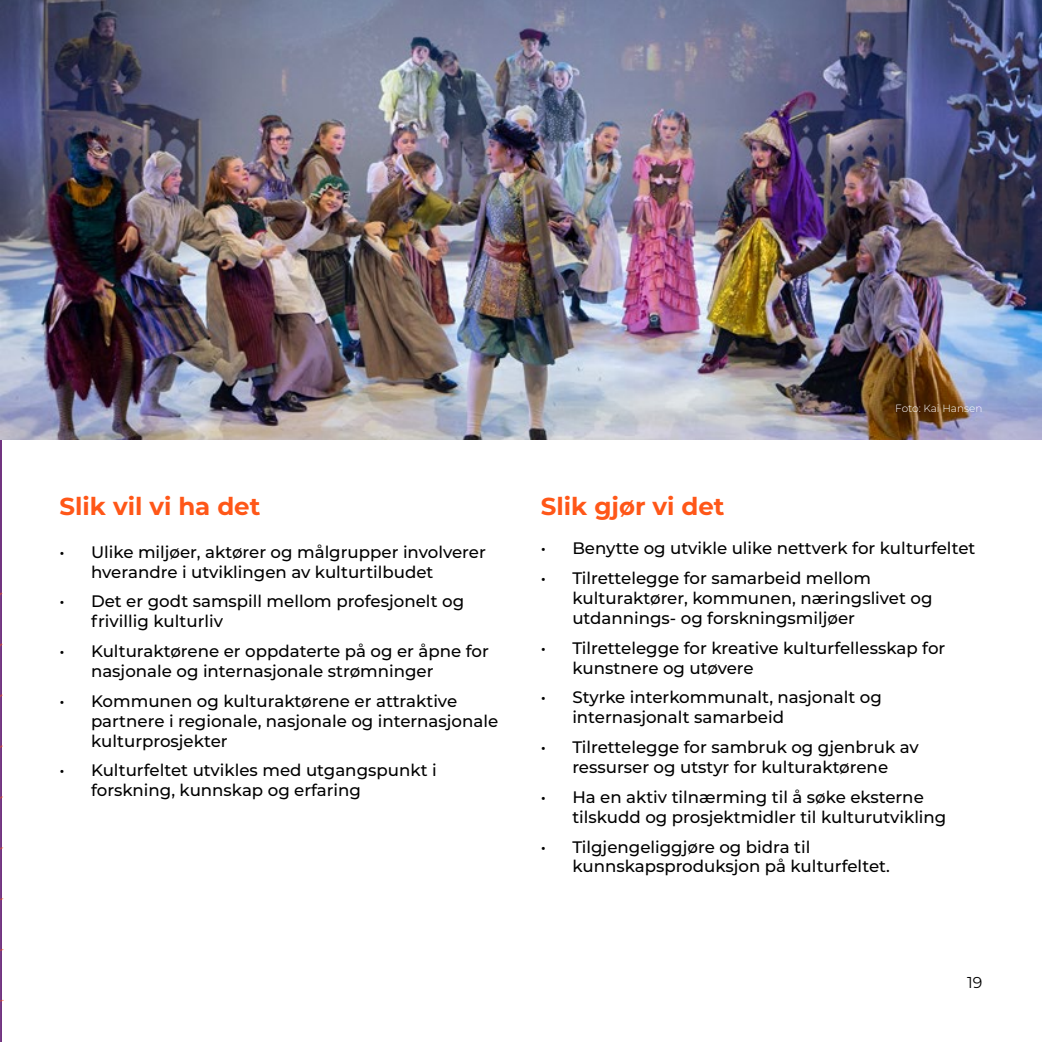
<style>
.page{position:relative;width:1042px;height:1042px;background:#fff}
.page>*{position:absolute;margin:0;border:0;box-sizing:border-box;transform-origin:0 0}
.t1{font:700 24.5px "Montserrat";color:#ff5718}
.t2{font:500 16.62px/19.9px "Montserrat";color:#000}
.t3{font:15.75px "Montserrat";color:#000}
.t4{font:300 10.5px "Montserrat";color:#fff}
</style>
<div class="page">
<hr style="left:0;top:0;width:2px;height:1042px;background:#611d72">
<svg style="left:0;top:592px;width:4px;height:450px"></svg>
<img style="left:0;top:0;width:1042px;height:439px">
<h1 class="t1" style="left:60px;top:489px;width:202px">Slik vil vi ha det</h1>
<h1 class="t1" style="left:541px;top:489px;width:185px">Slik gjør vi det</h1>
<p class="t4" style="left:895px;top:401px;width:89px">Foto: Kai Hansen</p>
<p class="t2" style="left:91px;top:541px;width:396px;text-indent:-32px">• Ulike miljøer, aktører og målgrupper involverer hverandre i utviklingen av kulturtilbudet</p>
<p class="t2" style="left:91px;top:591px;width:375px;text-indent:-32px">• Det er godt samspill mellom profesjonelt og frivillig kulturliv</p>
<p class="t2" style="left:91px;top:640px;width:399px;text-indent:-32px">• Kulturaktørene er oppdaterte på og er åpne for nasjonale og internasjonale strømninger</p>
<p class="t2" style="left:91px;top:690px;width:409px;text-indent:-32px">• Kommunen og kulturaktørene er attraktive partnere i regionale, nasjonale og internasjonale kulturprosjekter</p>
<p class="t2" style="left:91px;top:760px;width:347px;text-indent:-32px">• Kulturfeltet utvikles med utgangspunkt i forskning, kunnskap og erfaring</p>
<p class="t2" style="left:541px;top:538px;width:436px">• Benytte og utvikle ulike nettverk for kulturfeltet</p>
<p class="t2" style="left:572px;top:567px;width:362px;text-indent:-32px">• Tilrettelegge for samarbeid mellom kulturaktører, kommunen, næringslivet og utdannings- og forskningsmiljøer</p>
<p class="t2" style="left:572px;top:637px;width:374px;text-indent:-32px">• Tilrettelegge for kreative kulturfellesskap for kunstnere og utøvere</p>
<p class="t2" style="left:572px;top:687px;width:311px;text-indent:-32px">• Styrke interkommunalt, nasjonalt og internasjonalt samarbeid</p>
<p class="t2" style="left:541px;top:736px;width:379px;text-align:center">• Tilrettelegge for sambruk og gjenbruk av ressurser og utstyr for kulturaktørene</p>
<p class="t2" style="left:572px;top:786px;width:376px;text-indent:-32px">• Ha en aktiv tilnærming til å søke eksterne tilskudd og prosjektmidler til kulturutvikling</p>
<p class="t2" style="left:572px;top:836px;width:319px;text-indent:-32px">• Tilgjengeliggjøre og bidra til kunnskapsproduksjon på kulturfeltet.</p>
<p class="t3" style="left:967px;top:971px;width:17px">19</p>
</div>
